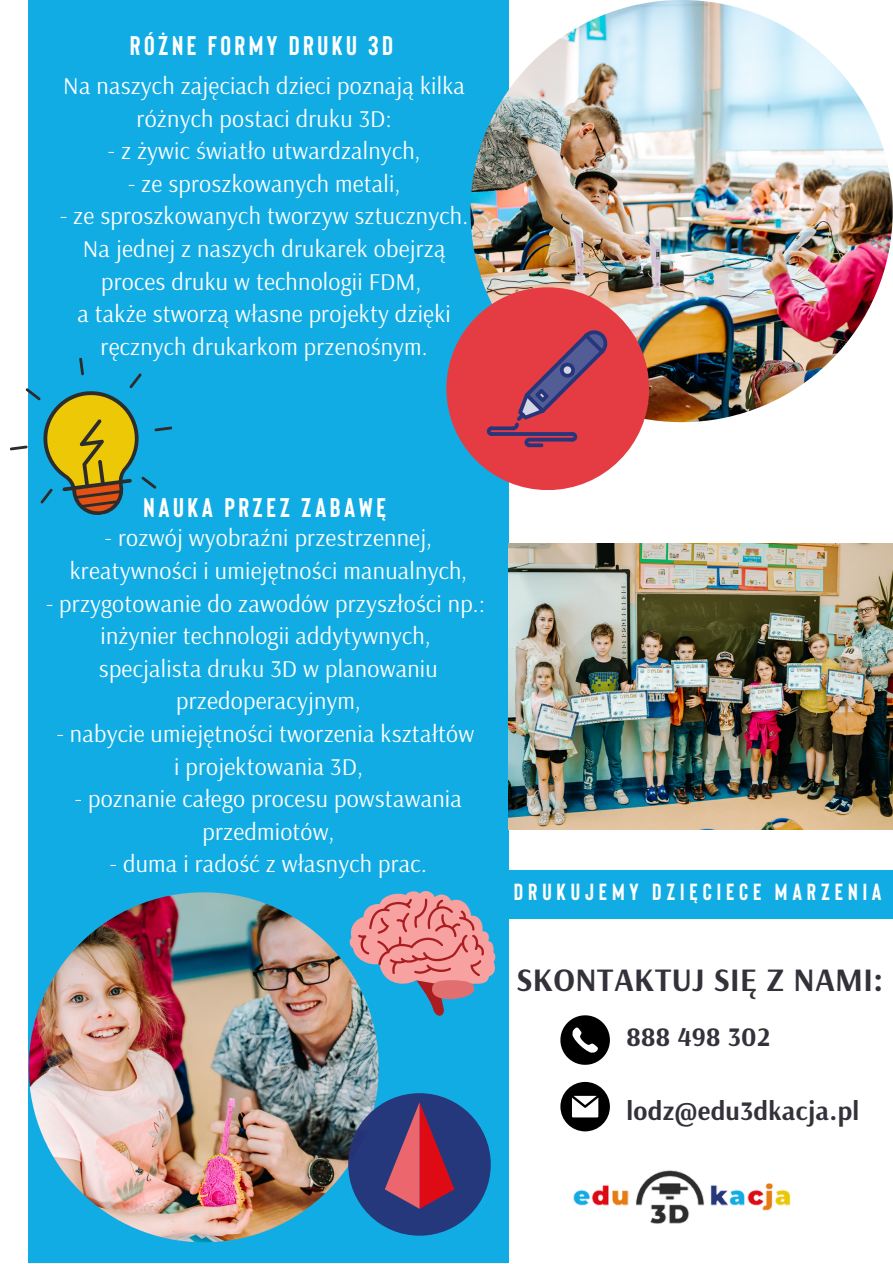
<style>
.page{position:relative;width:893px;height:1264px;background:#fff}
.page>*{position:absolute;margin:0;border:0;box-sizing:border-box;transform-origin:0 0}
.t1{font:700 32.55px "Arsenal";letter-spacing:.01em;color:#34313a}
.t2{font:700 27px "Bison";letter-spacing:.13em;color:#fff}
.t3{font:700 26.7px "Arsenal";letter-spacing:.01em;color:#34313a}
.t4{font:24px/32.5px "Arsenal";letter-spacing:.01em;color:#fff;text-align:center}
.t5{font:700 23.25px "Bison";letter-spacing:.21em;color:#fff}
</style>
<div class="page">
<div style="left:29px;top:0;width:479px;height:1262px;background:#12ace4"></div>
<img style="left:470px;top:0;width:422px;height:422px;border-radius:50%">
<div style="left:446px;top:287px;width:203px;height:203px;background:#e53c44;border-radius:50%"></div>
<svg style="left:487px;top:426px;width:6px;height:10px"></svg>
<svg style="left:489px;top:432px;width:85px;height:4px"></svg>
<svg style="left:489px;top:426px;width:26px;height:4px"></svg>
<svg style="left:511px;top:330px;width:97px;height:117px"></svg>
<img style="left:29px;top:892px;width:350px;height:350px;border-radius:50%">
<div style="left:348px;top:1093px;width:142px;height:142px;background:#263479;border-radius:50%"></div>
<svg style="left:385px;top:1102px;width:69px;height:106px"></svg>
<svg style="left:10px;top:357px;width:162px;height:163px"></svg>
<svg style="left:348px;top:891px;width:148px;height:128px"></svg>
<img style="left:573px;top:1170px;width:218px;height:54px">
<svg style="left:560px;top:1015px;width:50px;height:49px"></svg>
<svg style="left:560px;top:1081px;width:50px;height:50px"></svg>
<img style="left:508px;top:543px;width:384px;height:286px">
<div style="left:479px;top:870px;width:413px;height:48px;background:#12ace4"></div>
<p class="t2" style="left:130px;top:28px;width:264px">RÓŻNE FORMY DRUKU 3D</p>
<p class="t4" style="left:63px;top:69px;width:403px">Na naszych zajęciach dzieci poznają kilka różnych postaci druku 3D:</p>
<p class="t4" style="left:108px;top:134px;width:314px">- z żywic światło utwardzalnych,</p>
<p class="t4" style="left:128px;top:167px;width:273px">- ze sproszkowanych metali,</p>
<p class="t4" style="left:60px;top:199px;width:409px">- ze sproszkowanych tworzyw sztucznych.<br>Na jednej z naszych drukarek obejrzą proces druku w technologii FDM,<br>a także stworzą własne projekty dzięki ręcznych drukarkom przenośnym.</p>
<p class="t2" style="left:144px;top:489px;width:244px">NAUKA PRZEZ ZABAWĘ</p>
<p class="t4" style="left:70px;top:521px;width:398px">- rozwój wyobraźni przestrzennej, kreatywności i umiejętności manualnych,</p>
<p class="t4" style="left:46px;top:586px;width:440px">- przygotowanie do zawodów przyszłości np.: inżynier technologii addytywnych,<br>specjalista druku 3D w planowaniu przedoperacyjnym,</p>
<p class="t4" style="left:57px;top:716px;width:419px">- nabycie umiejętności tworzenia kształtów i projektowania 3D,</p>
<p class="t4" style="left:75px;top:782px;width:388px">- poznanie całego procesu powstawania przedmiotów,</p>
<p class="t4" style="left:110px;top:847px;width:318px">- duma i radość z własnych prac.</p>
<p class="t5" style="left:514px;top:877px;width:369px">DRUKUJEMY DZIĘCIECE MARZENIA</p>
<h1 class="t1" style="left:516px;top:958px;width:368px">SKONTAKTUJ SIĘ Z NAMI:</h1>
<p class="t3" style="left:626px;top:1019px;width:145px">888 498 302</p>
<p class="t3" style="left:626px;top:1093px;width:234px">lodz@edu3dkacja.pl</p>
</div>
